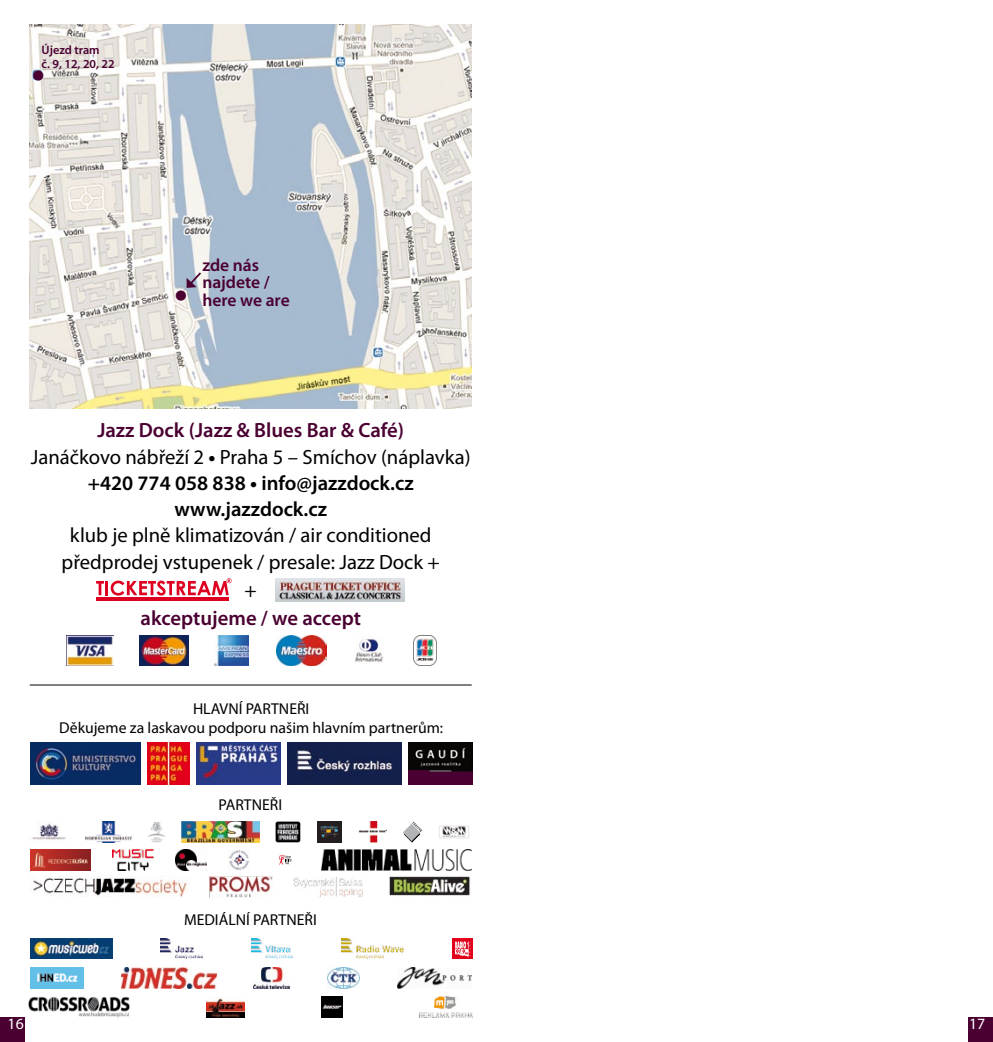
<style>
.page{position:relative;width:993px;height:1042px;background:#fff}
.page>*{position:absolute;margin:0;border:0;box-sizing:border-box;transform-origin:0 0}
.t1{font:600 20.65px/26.2px "Myriad Pro";color:#000;text-align:center}
.t2{font:20.65px/27.1px "Myriad Pro";color:#000;text-align:center}
.t3{font:600 20.65px "Myriad Pro";color:#4a0031}
.t4{font:600 17.5px/17.5px "Myriad Pro";color:#4a0031}
.t5{font:17.5px "Wingdings";color:#4a0031}
.t6{font:15.75px/18.9px "Myriad Pro";color:#000;text-align:center}
.t7{font:15.75px "Myriad Pro";color:#fff}
.t8{font:600 12.25px/14px "Myriad Pro";color:#4a0031}
.s1{color:#4a0031}
.s2{font-weight:400}
.s3{font-weight:700}
</style>
<div class="page">
<div style="left:0;top:1017px;width:25px;height:25px;background:#4a0031"></div>
<div style="left:967px;top:1017px;width:25px;height:25px;background:#4a0031"></div>
<img style="left:30px;top:25px;width:441px;height:383px">
<svg style="left:96px;top:578px;width:135px;height:17px"></svg>
<hr style="left:96px;top:597px;width:133px;height:4px;background:#de0020">
<img style="left:66px;top:635px;width:48px;height:30px">
<img style="left:139px;top:635px;width:50px;height:30px">
<img style="left:215px;top:635px;width:33px;height:30px">
<img style="left:276px;top:635px;width:50px;height:30px">
<img style="left:355px;top:639px;width:28px;height:23px">
<img style="left:413px;top:635px;width:24px;height:30px">
<img style="left:409px;top:742px;width:63px;height:42px">
<img style="left:196px;top:742px;width:84px;height:42px">
<div style="left:452px;top:938px;width:20px;height:21px;background:#e2001a"></div>
<svg style="left:455px;top:941px;width:15px;height:15px"></svg>
<img style="left:321px;top:849px;width:151px;height:21px">
<svg style="left:403px;top:821px;width:19px;height:21px"></svg>
<hr style="left:30px;top:684px;width:441px;height:1px;background:#000">
<img style="left:147px;top:742px;width:42px;height:42px">
<img style="left:30px;top:742px;width:110px;height:42px">
<img style="left:419px;top:996px;width:53px;height:21px">
<img style="left:29px;top:997px;width:100px;height:20px">
<img style="left:30px;top:849px;width:60px;height:21px">
<img style="left:32px;top:821px;width:34px;height:19px">
<img style="left:85px;top:821px;width:46px;height:21px">
<img style="left:182px;top:821px;width:77px;height:21px">
<img style="left:228px;top:849px;width:21px;height:21px">
<img style="left:275px;top:821px;width:25px;height:21px">
<img style="left:317px;top:821px;width:25px;height:21px">
<img style="left:209px;top:876px;width:63px;height:21px">
<img style="left:358px;top:821px;width:28px;height:21px">
<img style="left:439px;top:825px;width:30px;height:14px">
<img style="left:175px;top:849px;width:31px;height:21px">
<img style="left:389px;top:875px;width:82px;height:21px">
<img style="left:33px;top:877px;width:154px;height:19px">
<img style="left:30px;top:968px;width:53px;height:20px">
<img style="left:321px;top:997px;width:21px;height:20px">
<img style="left:121px;top:968px;width:95px;height:20px">
<img style="left:397px;top:968px;width:74px;height:20px">
<img style="left:207px;top:997px;width:37px;height:21px">
<img style="left:275px;top:578px;width:129px;height:23px">
<img style="left:161px;top:938px;width:41px;height:21px">
<img style="left:251px;top:938px;width:42px;height:21px">
<img style="left:293px;top:877px;width:69px;height:20px">
<img style="left:30px;top:938px;width:82px;height:21px">
<svg style="left:186px;top:270px;width:17px;height:18px"></svg>
<img style="left:287px;top:742px;width:115px;height:42px">
<img style="left:341px;top:938px;width:62px;height:21px">
<img style="left:254px;top:968px;width:35px;height:20px">
<img style="left:327px;top:968px;width:32px;height:20px">
<img style="left:112px;top:849px;width:41px;height:21px">
<img style="left:148px;top:822px;width:17px;height:20px">
<svg style="left:279px;top:855px;width:13px;height:9px"></svg>
<p class="t8" style="left:42px;top:43px;width:75px">Újezd tram<br>č. 9, 12, 20, 22</p>
<p class="t5" style="left:32px;top:66px;width:15px">●</p>
<p class="t4" style="left:202px;top:256px;width:69px">zde nás najdete /</p>
<p class="t4" style="left:174px;top:291px;width:117px">● here we are</p>
<p class="t1" style="left:31px;top:417px;width:441px"><span class="s1">Jazz Dock (Jazz &amp; Blues Bar &amp; Café)<br></span><span class="s2">Janáčkovo nábřeží 2</span> <span class="s3">•</span> <span class="s2">Praha 5 – Smíchov (náplavka) </span>+420 774 058 838 <span class="s3">•</span> info@jazzdock.cz www.jazzdock.cz</p>
<p class="t2" style="left:62px;top:522px;width:380px">klub je plně klimatizován / air conditioned předprodej vstupenek / presale: Jazz Dock + +</p>
<p class="t3" style="left:140px;top:606px;width:222px">akceptujeme / we accept</p>
<p class="t6" style="left:59px;top:700px;width:385px">HLAVNÍ PARTNEŘI<br>Děkujeme za laskavou podporu našim hlavním partnerům:</p>
<p class="t6" style="left:218px;top:795px;width:65px">PARTNEŘI</p>
<p class="t6" style="left:184px;top:910px;width:134px">MEDIÁLNÍ PARTNEŘI</p>
<p class="t7" style="left:8px;top:1015px;width:18px">16</p>
<p class="t7" style="left:968px;top:1015px;width:18px">17</p>
</div>
